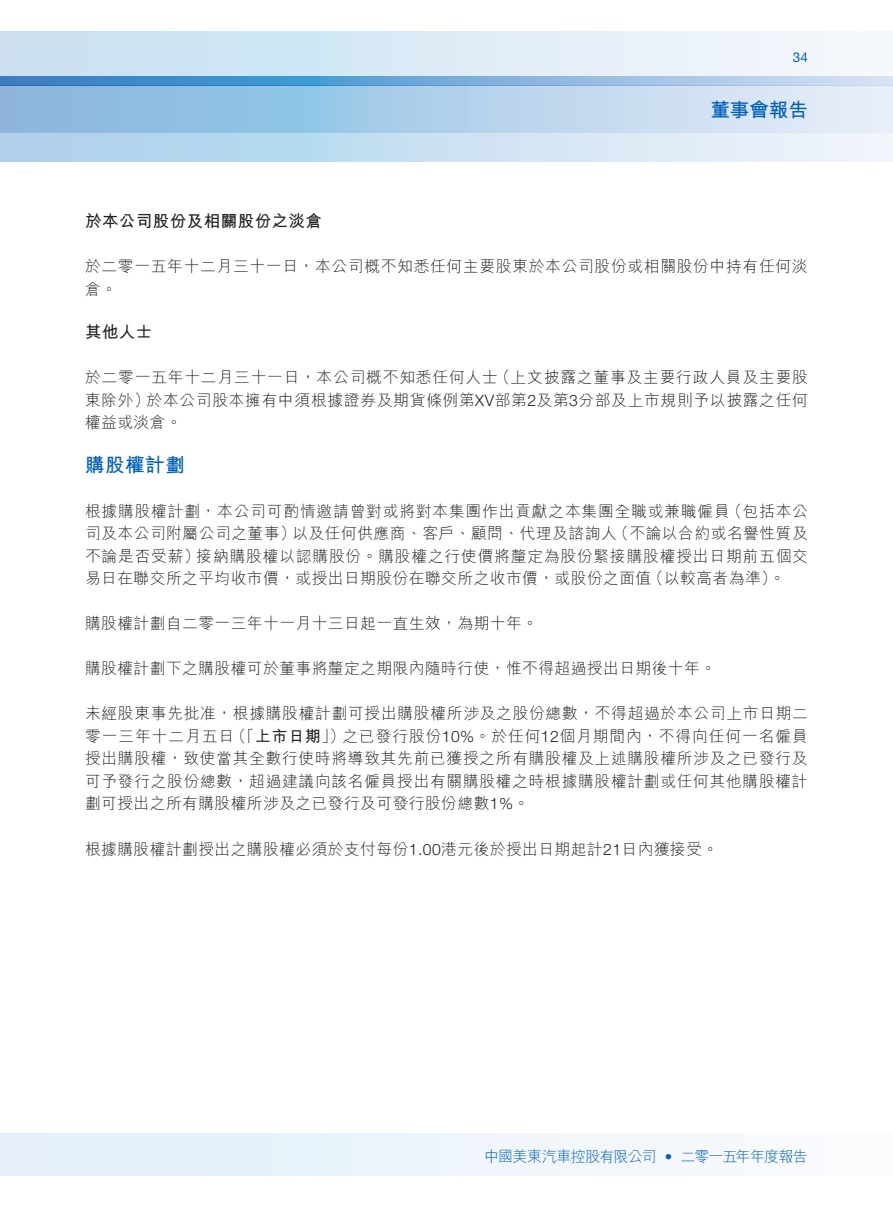
<style>
.page{position:relative;width:893px;height:1212px;background:#fff}
.page>*{position:absolute;margin:0;border:0;box-sizing:border-box;transform-origin:0 0}
.t1{font:700 19.5px "M Hei HK";letter-spacing:.015em;color:#005fb9}
.t2{font:700 16.5px "M Hei HK";letter-spacing:.03em;color:#231f20}
.t3{font:300 15.75px/22.5px "M Hei HK";letter-spacing:.045em;color:#231f20}
.t4{font:300 15px "M Hei HK";letter-spacing:-.045em;color:#005fb9}
.t5{font:300 15px "M Hei HK";letter-spacing:-.065em;color:#005fb9}
.t6{font:15px "Helvetica Neue LT Std";color:#005fb9}
.t7{font:13.5px "Helvetica Neue LT Std";color:#005fb9}
.s1{font-family:"Helvetica Neue LT Std"}
.s2{font-weight:700}
</style>
<div class="page">
<div style="left:0;top:1133px;width:893px;height:43px;background:#eef5fb"></div>
<hr style="left:0;top:1133px;width:1px;height:43px;background:#e6eff8">
<svg style="left:1px;top:32px;width:892px;height:45px"></svg>
<hr style="left:0;top:32px;width:1px;height:101px;background:#cddff1">
<svg style="left:0;top:85px;width:893px;height:77px;background:#bad6ed"></svg>
<svg style="left:0;top:77px;width:893px;height:8px;background:#77acda"></svg>
<p class="t7" style="left:793px;top:49px;width:17px">34</p>
<p class="t1" style="left:710px;top:96px;width:99px">董事會報告</p>
<p class="t2" style="left:85px;top:209px;width:239px">於本公司股份及相關股份之淡倉</p>
<p class="t3" style="left:85px;top:255px;width:724px">於二零一五年十二月三十一日，本公司概不知悉任何主要股東於本公司股份或相關股份中持有任何淡倉。</p>
<p class="t2" style="left:85px;top:320px;width:69px">其他人士</p>
<p class="t3" style="left:494px;top:366px;width:315px">（上文披露之董事及主要行政人員及主要股</p>
<p class="t3" style="left:147px;top:366px;width:663px;text-indent:-62px">於二零一五年十二月三十一日，本公司概不知悉任何人士<br>於本公司股本擁有中須根據證券及期貨條例第<span class="s1">XV</span>部第<span class="s1">2</span>及第<span class="s1">3</span>分部及上市規則予以披露之任何</p>
<p class="t3" style="left:85px;top:388px;width:98px">東除外）<br>權益或淡倉。</p>
<p class="t1" style="left:85px;top:450px;width:101px">購股權計劃</p>
<p class="t3" style="left:726px;top:499px;width:83px">（包括本公</p>
<p class="t3" style="left:613px;top:499px;width:196px;text-indent:-528px">根據購股權計劃，本公司可酌情邀請曾對或將對本集團作出貢獻之本集團全職或兼職僱員<br>（不論以合約或名譽性質及</p>
<p class="t3" style="left:197px;top:522px;width:613px;text-indent:-112px">司及本公司附屬公司之董事）<br>接納購股權以認購股份。購股權之行使價將釐定為股份緊接購股權授出日期前五個交</p>
<p class="t3" style="left:292px;top:522px;width:326px">以及任何供應商、客戶、顧問、代理及諮詢人</p>
<p class="t3" style="left:85px;top:544px;width:116px">不論是否受薪）</p>
<p class="t3" style="left:648px;top:567px;width:139px">（以較高者為準。(</p>
<p class="t3" style="left:85px;top:567px;width:568px">易日在聯交所之平均收市價，或授出日期股份在聯交所之收市價，或股份之面值</p>
<p class="t3" style="left:85px;top:612px;width:454px">購股權計劃自二零一三年十一月十三日起一直生效，為期十年。</p>
<p class="t3" style="left:85px;top:657px;width:633px">購股權計劃下之購股權可於董事將釐定之期限內隨時行使，惟不得超過授出日期後十年。</p>
<p class="t3" style="left:85px;top:702px;width:724px;text-align:right">未經股東事先批准，根據購股權計劃可授出購股權所涉及之股份總數，不得超過於本公司上市日期二之已發行股份<span class="s1">10%</span>。於任何<span class="s1">12</span>個月期間內，不得向任何一名僱員</p>
<p class="t3" style="left:231px;top:724px;width:116px">（「<span class="s2">上市日期</span>」）</p>
<p class="t3" style="left:85px;top:724px;width:724px">零一三年十二月五日<br>授出購股權，致使當其全數行使時將導致其先前已獲授之所有購股權及上述購股權所涉及之已發行及可予發行之股份總數，超過建議向該名僱員授出有關購股權之時根據購股權計劃或任何其他購股權計劃可授出之所有購股權所涉及之已發行及可發行股份總數<span class="s1">1%</span>。</p>
<p class="t3" style="left:85px;top:837px;width:635px">根據購股權計劃授出之購股權必須於支付每份<span class="s1">1.00</span>港元後於授出日期起計<span class="s1">21</span>日內獲接受。</p>
<p class="t4" style="left:484px;top:1145px;width:173px">中國美東汽車控股有限公司</p>
<p class="t6" style="left:665px;top:1147px;width:9px">•</p>
<p class="t5" style="left:681px;top:1145px;width:129px">二零一五年年度報告</p>
</div>
